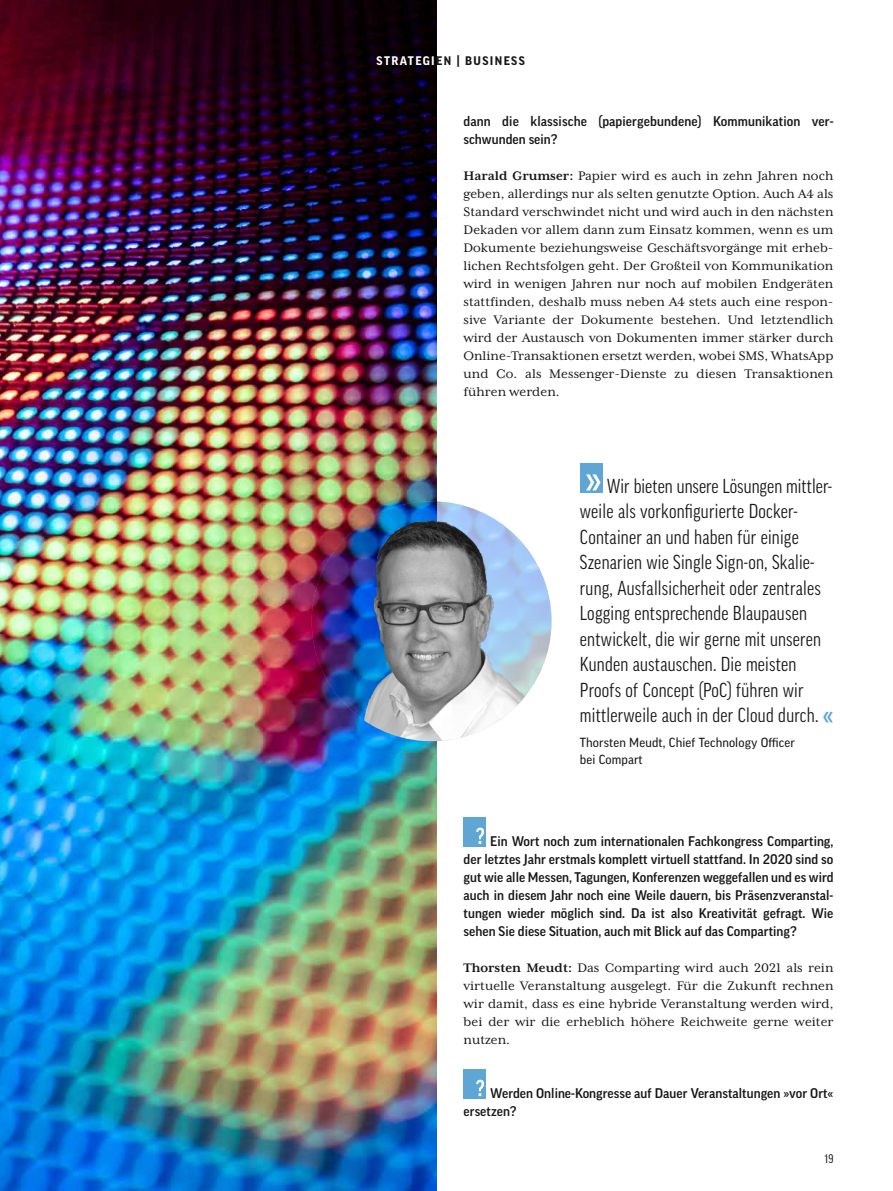
<style>
.page{position:relative;width:893px;height:1191px;background:#fff}
.page>*{position:absolute;margin:0;border:0;box-sizing:border-box;transform-origin:0 0}
.t1{font:condensed 19.5px/25.5px "Good Pro";letter-spacing:.01em;color:#181716}
.t2{font:14.25px/18px "Mrs Eaves XL Serif OT";color:#181716;text-align:justify}
.t3{font:500 13.5px/18px "Good Pro";color:#181716}
.t4{font:12.75px/16.5px "Good Pro News";letter-spacing:.01em;color:#181716}
.t5{font:700 12px "Good Pro";letter-spacing:.11em;color:#181716}
.t6{font:12px "Good Pro Cond News";color:#181716}
.s1{color:#fff}
.s2{font-weight:700}
.s3{font-weight:500;font-size:30px;color:#5ea6d3}
</style>
<div class="page">
<img style="left:0;top:0;width:436px;height:1191px">
<div style="left:580px;top:463px;width:22px;height:29px;background:#5ea6d3"></div>
<svg style="left:586px;top:474px;width:14px;height:16px"></svg>
<div style="left:464px;top:817px;width:22px;height:29px;background:#5ea6d3"></div>
<svg style="left:476px;top:827px;width:8px;height:17px"></svg>
<div style="left:464px;top:1069px;width:22px;height:29px;background:#5ea6d3"></div>
<svg style="left:476px;top:1079px;width:8px;height:17px"></svg>
<img style="left:312px;top:501px;width:239px;height:240px;border-radius:116px">
<p class="t5" style="left:377px;top:54px;width:150px"><span class="s1">STRATEGI</span>EN | BUSINESS</p>
<p class="t3" style="left:463px;top:112px;width:371px">dann die klassische (papiergebundene) Kommunikation ver&shy;schwunden sein?</p>
<p class="t2" style="left:463px;top:167px;width:371px"><span class="s2">Harald Grumser:</span> Papier wird es auch in zehn Jahren noch geben, allerdings nur als selten genutzte Option. Auch A4 als Standard verschwindet nicht und wird auch in den nächsten Dekaden vor allem dann zum Einsatz kommen, wenn es um Dokumente beziehungsweise Geschäftsvorgänge mit erheb&shy;lichen Rechtsfolgen geht. Der Großteil von Kommunikation wird in wenigen Jahren nur noch auf mobilen Endgeräten stattfinden, deshalb muss neben A4 stets auch eine respon&shy;sive Variante der Dokumente bestehen. Und letztendlich wird der Austausch von Dokumenten immer stärker durch Online-Transaktionen ersetzt werden, wobei SMS, WhatsApp und Co. als Messenger-Dienste zu diesen Transaktionen führen werden.</p>
<p class="t1" style="left:580px;top:473px;width:255px;text-indent:27px">Wir bieten unsere Lösungen mittler&shy;weile als vorkonfigurierte Docker-Container an und haben für einige Szenarien wie Single Sign-on, Skalie&shy;rung, Ausfallsicherheit oder zentrales Logging entsprechende Blaupausen entwickelt, die wir gerne mit unseren Kunden austauschen. Die meisten Proofs of Concept (PoC) führen wir mittlerweile auch in der Cloud durch. <span class="s3">«</span></p>
<p class="t4" style="left:580px;top:734px;width:216px">Thorsten Meudt, Chief Technology Officer bei Compart</p>
<p class="t3" style="left:464px;top:832px;width:371px;text-align:justify;text-indent:27px">Ein Wort noch zum internationalen Fachkongress Comparting, der letztes Jahr erstmals komplett virtuell stattfand. In 2020 sind so gut wie alle Messen, Tagungen, Konferenzen weggefallen und es wird auch in diesem Jahr noch eine Weile dauern, bis Präsenzveranstal&shy;tungen wieder möglich sind. Da ist also Kreativität gefragt. Wie sehen Sie diese Situation, auch mit Blick auf das Comparting?</p>
<p class="t2" style="left:464px;top:959px;width:371px"><span class="s2">Thorsten Meudt:</span> Das Comparting wird auch 2021 als rein virtuelle Veranstaltung ausgelegt. Für die Zukunft rechnen wir damit, dass es eine hybride Veranstaltung werden wird, bei der wir die erheblich höhere Reichweite gerne weiter nutzen.</p>
<p class="t3" style="left:464px;top:1084px;width:371px;text-indent:27px">Werden Online-Kongresse auf Dauer Veranstaltungen »vor Ort« ersetzen?</p>
<p class="t6" style="left:825px;top:1151px;width:10px">19</p>
</div>
